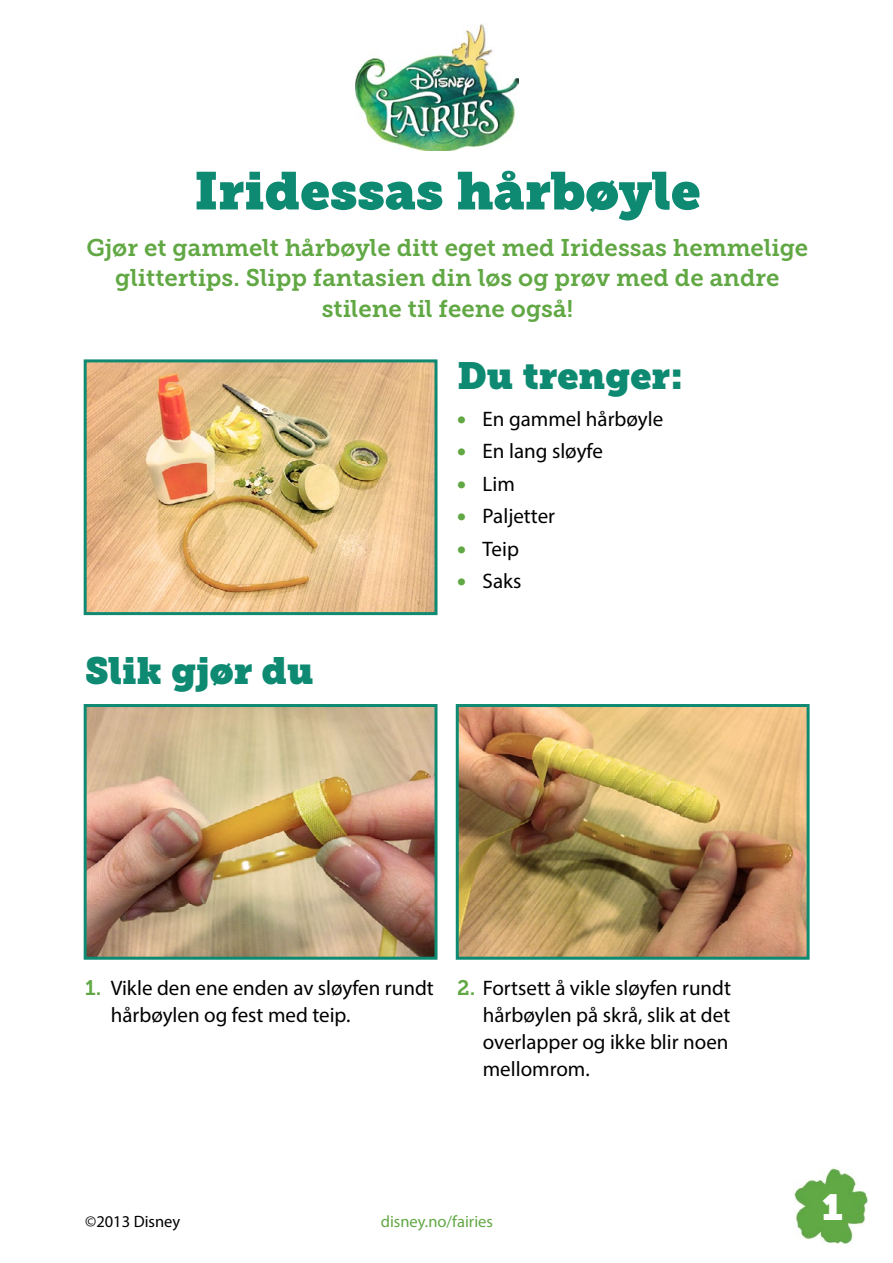
<style>
.page{position:relative;width:893px;height:1263px;background:#fff}
.page>*{position:absolute;margin:0;border:0;box-sizing:border-box;transform-origin:0 0}
.t1{font:52.5px "Museo Slab";color:#0e8a72}
.t2{font:37.5px "Museo Slab";color:#0e8a72}
.t3{font:36px "Museo Slab";color:#fff}
.t4{font:24px/30px "Museo Slab 700";color:#61a844;text-align:center}
.t5{font:21px/27px "Myriad Pro";color:#000}
.t6{font:16.5px "Myriad Pro";color:#61a844}
.t7{font:16.5px "Myriad Pro";color:#000}
.s1{font-family:"Museo Slab 700";color:#61a844}
</style>
<div class="page">
<img style="left:88px;top:708px;width:345px;height:248px">
<div style="left:84px;top:704px;width:353px;height:256px;border:3px solid #0e8a72"></div>
<img style="left:460px;top:708px;width:346px;height:248px">
<div style="left:456px;top:704px;width:354px;height:256px;border:3px solid #0e8a72"></div>
<img style="left:88px;top:363px;width:345px;height:248px">
<div style="left:84px;top:359px;width:353px;height:256px;border:3px solid #0e8a72"></div>
<img style="left:356px;top:24px;width:162px;height:127px">
<img style="left:794px;top:1167px;width:74px;height:77px">
<h1 class="t1" style="left:194px;top:160px;width:508px">Iridessas hårbøyle</h1>
<p class="t4" style="left:86px;top:233px;width:723px">Gjør et gammelt hårbøyle ditt eget med Iridessas hemmelige glittertips. Slipp fantasien din løs og prøv med de andre stilene til feene også!</p>
<h2 class="t2" style="left:85px;top:649px;width:230px">Slik gjør du</h2>
<h2 class="t2" style="left:457px;top:354px;width:228px">Du trenger:</h2>
<p class="t5" style="left:457px;top:405px;width:208px"><span class="s1">•</span> En gammel hårbøyle</p>
<p class="t5" style="left:457px;top:437px;width:147px"><span class="s1">•</span> En lang sløyfe</p>
<p class="t5" style="left:457px;top:470px;width:59px"><span class="s1">•</span> Lim</p>
<p class="t5" style="left:457px;top:502px;width:100px"><span class="s1">•</span> Paljetter</p>
<p class="t5" style="left:457px;top:535px;width:63px"><span class="s1">•</span> Teip</p>
<p class="t5" style="left:457px;top:567px;width:66px"><span class="s1">•</span> Saks</p>
<p class="t5" style="left:111px;top:974px;width:325px;text-indent:-26px"><span class="s1">1.</span> Vikle den ene enden av sløyfen rundt hårbøylen og fest med teip.</p>
<p class="t5" style="left:483px;top:974px;width:250px;text-indent:-26px"><span class="s1">2.</span> Fortsett å vikle sløyfen rundt hårbøylen på skrå, slik at det overlapper og ikke blir noen mellomrom.</p>
<p class="t7" style="left:85px;top:1211px;width:97px">©2013 Disney</p>
<p class="t6" style="left:381px;top:1211px;width:114px">disney.no/fairies</p>
<h3 class="t3" style="left:822px;top:1186px;width:22px">1</h3>
</div>
